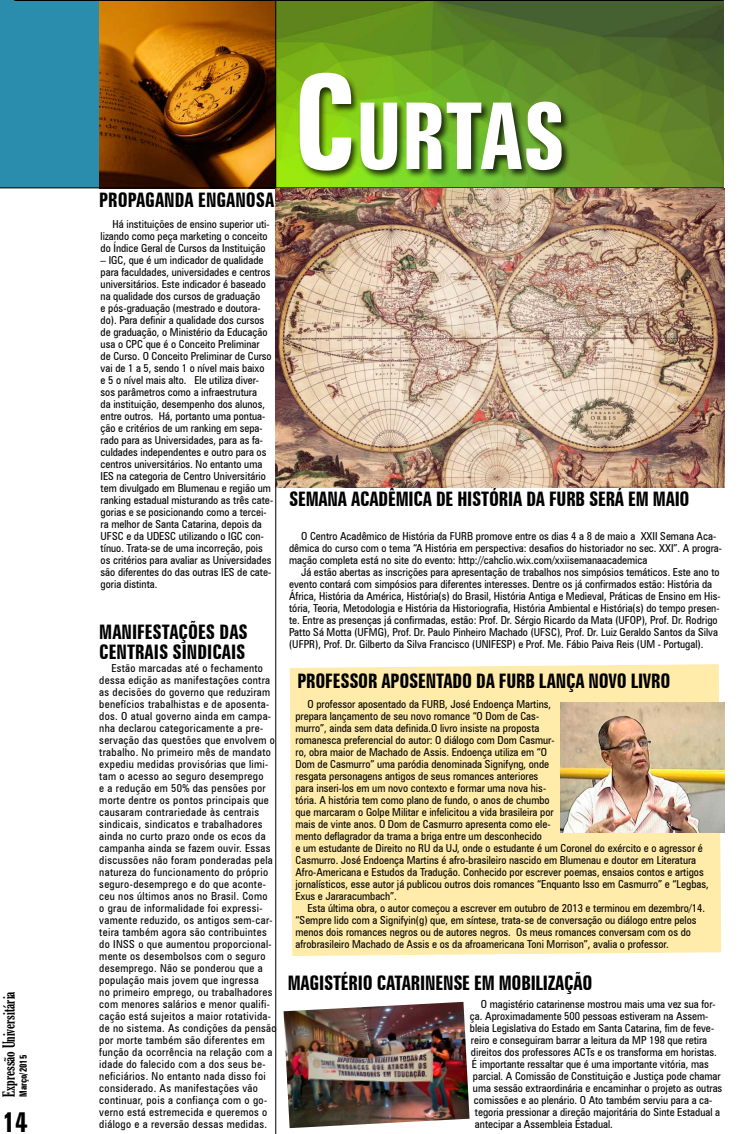
<style>
.page{position:relative;width:752px;height:1134px;background:#fff}
.page>*{position:absolute;margin:0;border:0;box-sizing:border-box;transform-origin:0 0}
.t1{font:700 extra-condensed 92.2px "Zurich BT";color:#fff}
.t2{font:700 extra-condensed 28px "Zurich BT";color:#000}
.t3{font:700 extra-condensed 20px/20px "Zurich BT";letter-spacing:-.01em;color:#000}
.t4{font:extra-condensed 16px "Gloucester";color:#000}
.t5{font:condensed 11px/12px "Zurich BT";color:#000}
.t6{font:condensed 11px/12px "Zurich BT";letter-spacing:.03em;color:#000}
.t7{font:700 extra-condensed 10px "Zurich BT";color:#000}
.s1{font-size:131.7px}
</style>
<div class="page">
<div style="left:289px;top:664px;width:431px;height:292px;background:#ffebaa"></div>
<img style="left:99px;top:1px;width:624px;height:187px">
<div style="left:0;top:0;width:99px;height:188px;background:#2b8dae"></div>
<div style="left:298px;top:71px;width:272px;height:109px;background:#000;opacity:.75"></div>
<hr style="left:14px;top:0;width:709px;height:1px;background:#000">
<hr style="left:275px;top:0;width:1px;height:1134px;background:#000">
<hr style="left:0;top:188px;width:723px;height:1px;background:#000">
<img style="left:275px;top:188px;width:448px;height:299px">
<img style="left:560px;top:702px;width:164px;height:130px">
<img style="left:283px;top:1002px;width:186px;height:126px">
<h3 class="t4" style="left:0;top:1097px;width:107px;rotate:-90deg">Expressão Universitária</h3>
<p class="t7" style="left:18px;top:1097px;width:43px;rotate:-90deg">MARÇO/2015</p>
<h2 class="t2" style="left:3px;top:1106px;width:26px">14</h2>
<h3 class="t3" style="left:99px;top:190px;width:167px">PROPAGANDA ENGANOSA</h3>
<p class="t5" style="left:100px;top:218px;width:170px;text-indent:12px">Há instituições de ensino superior uti&shy;lizando como peça marketing o conceito do Índice Geral de Cursos da Instituição</p>
<p class="t5" style="left:100px;top:254px;width:174px">– IGC, que é um indicador de qualidade para faculdades, universidades e centros universitários. Este indicador é baseado na qualidade dos cursos de graduação<br>e pós-graduação (mestrado e doutora&shy;do). Para definir a qualidade dos cursos de graduação, o Ministério da Educação usa o CPC que é o Conceito Preliminar<br>de Curso. O Conceito Preliminar de Curso vai de 1 a 5, sendo 1 o nível mais baixo<br>e 5 o nível mais alto. Ele utiliza diver&shy;sos parâmetros como a infraestrutura<br>da instituição, desempenho dos alunos, entre outros. Há, portanto uma pontua&shy;ção e critérios de um ranking em sepa&shy;rado para as Universidades, para as fa&shy;culdades independentes e outro para os centros universitários. No entanto uma IES na categoria de Centro Universitário tem divulgado em Blumenau e região um ranking estadual misturando as três cate&shy;gorias e se posicionando como a tercei&shy;ra melhor de Santa Catarina, depois da UFSC e da UDESC utilizando o IGC con&shy;tínuo. Trata-se de uma incorreção, pois os critérios para avaliar as Universidades são diferentes do das outras IES de cate&shy;goria distinta.</p>
<h3 class="t3" style="left:99px;top:622px;width:150px">MANIFESTAÇÕES DAS<br>CENTR</h3>
<h3 class="t3" style="left:144px;top:642px;width:46px">AIS SINDIC</h3>
<h3 class="t3" style="left:222px;top:642px;width:25px">AIS</h3>
<p class="t6" style="left:99px;top:662px;width:179px;text-indent:12px">Estão marcadas até o fechamento dessa edição as manifestações contra as decisões do governo que reduziram benefícios trabalhistas e de aposenta&shy;dos. O atual governo ainda em campa&shy;nha declarou categoricamente a pre&shy;servação das questões que envolvem o trabalho. No primeiro mês de mandato expediu medidas provisórias que limi&shy;tam o acesso ao seguro desemprego<br>e a redução em 50% das pensões por morte dentre os pontos principais que causaram contrariedade às centrais sindicais, sindicatos e trabalhadores ainda no curto prazo onde os ecos da campanha ainda se fazem ouvir. Essas discussões não foram ponderadas pela natureza do funcionamento do próprio seguro-desemprego e do que aconte&shy;ceu nos últimos anos no Brasil. Como<br>o grau de informalidade foi expressi&shy;vamente reduzido, os antigos sem-car&shy;teira também agora são contribuintes do INSS o que aumentou proporcional&shy;mente os desembolsos com o seguro desemprego. Não se ponderou que a população mais jovem que ingressa<br>no primeiro emprego, ou trabalhadores com menores salários e menor qualifi&shy;cação está sujeitos a maior rotativida&shy;de no sistema. As condições da pensão por morte também são diferentes em função da ocorrência na relação com a idade do falecido com a dos seus be&shy;neficiários. No entanto nada disso foi considerado. As manifestações vão continuar, pois a confiança com o go&shy;verno está estremecida e queremos o diálogo e a reversão dessas medidas.</p>
<h1 class="t1" style="left:293px;top:84px;width:273px"><span class="s1">C</span>URTAS</h1>
<h3 class="t3" style="left:289px;top:489px;width:402px">SEMANA ACADÊMICA DE HISTÓRIA DA FURB SERÁ EM MAIO</h3>
<p class="t5" style="left:289px;top:530px;width:434px;text-indent:12px">O Centro Acadêmico de História da FURB promove entre os dias 4 a 8 de maio a XXII Semana Aca&shy;dêmica do curso com o tema “A História em perspectiva: desafios do historiador no sec. XXI”. A progra&shy;mação completa está no site do evento: http://cahclio.wix.com/xxiisemanaacademica</p>
<p class="t5" style="left:289px;top:566px;width:433px;text-indent:12px">Já estão abertas as inscrições para apresentação de trabalhos nos simpósios temáticos. Este ano to evento contará com simpósios para diferentes interesses. Dentre os já confirmados estão: História da África, História da América, História(s) do Brasil, História Antiga e Medieval, Práticas de Ensino em His&shy;tória, Teoria, Metodologia e História da Historiografia, História Ambiental e História(s) do tempo presen&shy;te. Entre as presenças já confirmadas, estão: Prof. Dr. Sérgio Ricardo da Mata (UFOP), Prof. Dr. Rodrigo Patto Sá Motta (UFMG), Prof. Dr. Paulo Pinheiro Machado (UFSC), Prof. Dr. Luiz Geraldo Santos da Silva (UFPR), Prof. Dr. Gilberto da Silva Francisco (UNIFESP) e Prof. Me. Fábio Paiva Reis (UM - Portugal).</p>
<h3 class="t3" style="left:297px;top:671px;width:374px">PROFESSOR APOSENTADO DA FURB LANÇA NOVO LIVRO</h3>
<p class="t5" style="left:295px;top:698px;width:414px;text-indent:12px">O professor aposentado da FURB, José Endoença Martins,<br>prepara lançamento de seu novo romance “O Dom de Cas-<br>murro”, ainda sem data definida.O livro insiste na proposta<br>romanesca preferencial do autor: O diálogo com Dom Casmur-<br>ro, obra maior de Machado de Assis. Endoença utiliza em “O<br>Dom de Casmurro” uma paródia denominada Signifyng, onde<br>resgata personagens antigos de seus romances anteriores<br>para inseri-los em um novo contexto e formar uma nova his-<br>tória. A história tem como plano de fundo, o anos de chumbo<br>que marcaram o Golpe Militar e infelicitou a vida brasileira por<br>mais de vinte anos. O Dom de Casmurro apresenta como ele-<br>mento deflagrador da trama a briga entre um desconhecido<br>e um estudante de Direito no RU da UJ, onde o estudante é um Coronel do exército e o agressor é Casmurro. José Endoença Martins é afro-brasileiro nascido em Blumenau e doutor em Literatura Afro-Americana e Estudos da Tradução. Conhecido por escrever poemas, ensaios contos e artigos jornalísticos, esse autor já publicou outros dois romances “Enquanto Isso em Casmurro” e “Legbas, Exus e Jararacumbach”.</p>
<p class="t5" style="left:295px;top:902px;width:411px;text-indent:12px">Esta última obra, o autor começou a escrever em outubro de 2013 e terminou em dezembro/14. “Sempre lido com a Signifyin(g) que, em síntese, trata-se de conversação ou diálogo entre pelos menos dois romances negros ou de autores negros. Os meus romances conversam com os do afrobrasileiro Machado de Assis e os da afroamericana Toni Morrison”, avalia o professor.</p>
<h3 class="t3" style="left:287px;top:973px;width:306px">MAGISTÉRIO CATARINENSE EM MOBILIZAÇÃO</h3>
<p class="t5" style="left:480px;top:998px;width:236px">O magistério catarinense mostrou mais uma vez sua for-</p>
<p class="t5" style="left:469px;top:1010px;width:240px">ça. Aproximadamente 500 pessoas estiveram na Assem-</p>
<p class="t5" style="left:469px;top:1022px;width:245px">bleia Legislativa do Estado em Santa Catarina, fim de feve-</p>
<p class="t5" style="left:470px;top:1034px;width:238px">reiro e conseguiram barrar a leitura da MP 198 que retira</p>
<p class="t5" style="left:470px;top:1046px;width:247px">direitos dos professores ACTs e os transforma em horistas.</p>
<p class="t5" style="left:471px;top:1058px;width:238px">É importante ressaltar que é uma importante vitória, mas</p>
<p class="t5" style="left:472px;top:1070px;width:249px">parcial. A Comissão de Constituição e Justiça pode chamar</p>
<p class="t5" style="left:472px;top:1082px;width:251px">uma sessão extraordinária e encaminhar o projeto as outras</p>
<p class="t5" style="left:473px;top:1094px;width:240px">comissões e ao plenário. O Ato também serviu para a ca-</p>
<p class="t5" style="left:474px;top:1106px;width:246px">tegoria pressionar a direção majoritária do Sinte Estadual a</p>
<p class="t5" style="left:474px;top:1118px;width:139px">antecipar a Assembleia Estadual.</p>
</div>
